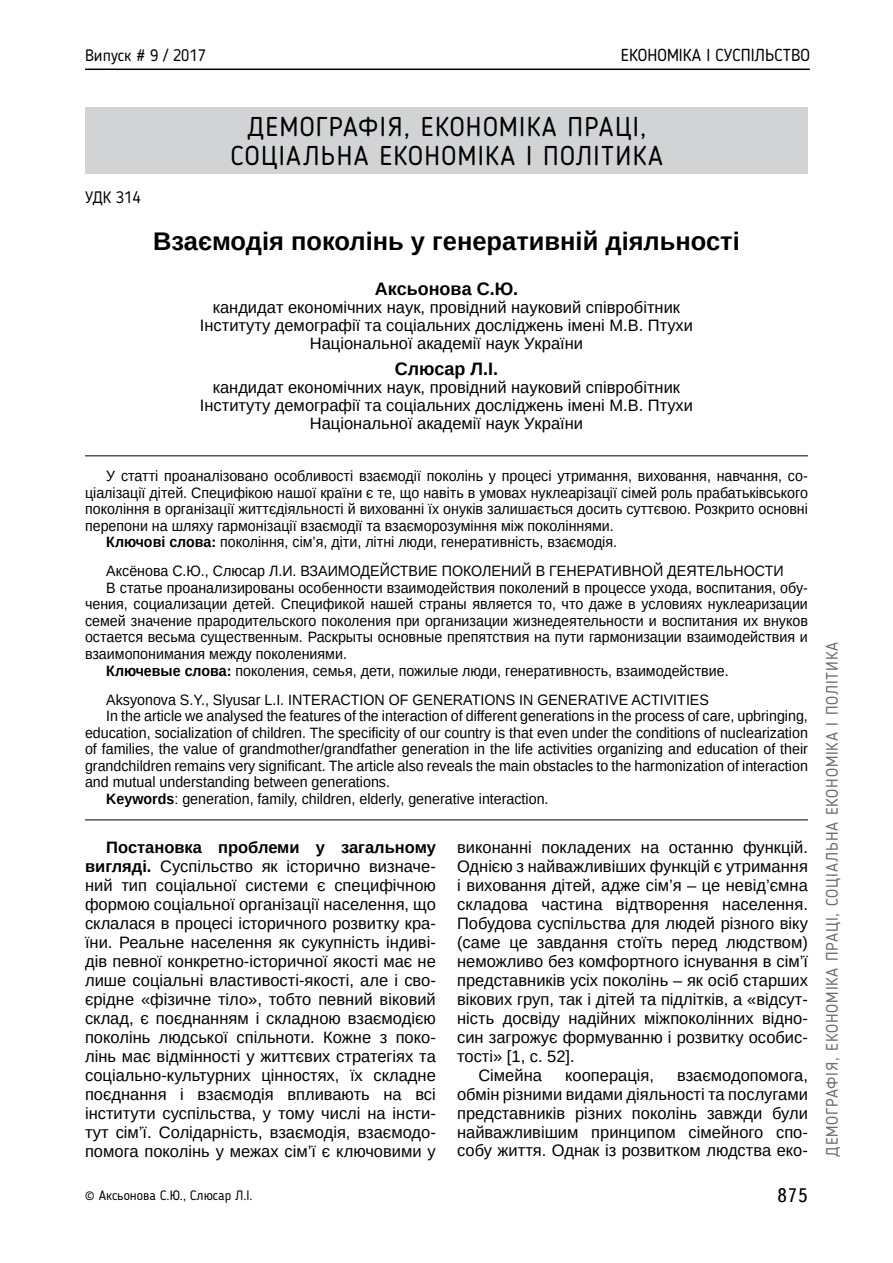
<style>
.page{position:relative;width:893px;height:1263px;background:#fff}
.page>*{position:absolute;margin:0;border:0;box-sizing:border-box;transform-origin:0 0}
.t1{font:27px/28.5px "Blogger Sans";letter-spacing:.05em;color:#000;text-align:center}
.t2{font:700 25.5px "Arimo";color:#000}
.t3{font:19.5px "Ukrainian Text";color:#000}
.t4{font:700 18px "Arimo";color:#000}
.t5{font:17.25px "Blogger Sans";color:#000}
.t6{font:16.5px/18.9px "Arimo";color:#000;text-align:center}
.t7{font:16.5px "Blogger Sans";letter-spacing:.05em;color:#6d6e71}
.t8{font:16.5px "Blogger Sans";color:#000}
.t9{font:15px "Arimo";color:#000;scale:.95 1}
.t10{font:13.5px "Blogger Sans";color:#000}
.s1{font-weight:700}
</style>
<div class="page">
<hr style="left:85px;top:69px;width:725px;height:1px;background:#000">
<div style="left:86px;top:107px;width:722px;height:66px;background:#d1d3d4"></div>
<hr style="left:85px;top:455px;width:723px;height:1px;background:#000">
<hr style="left:85px;top:819px;width:723px;height:1px;background:#000">
<p class="t8" style="left:85px;top:45px;width:122px">Випуск # 9 / 2017</p>
<p class="t5" style="left:621px;top:45px;width:190px">ЕКОНОМІКА І СУСПІЛЬСТВО</p>
<p class="t8" style="left:85px;top:188px;width:57px">УДК З14</p>
<h1 class="t1" style="left:231px;top:113px;width:434px">ДЕМОГРАФІЯ, ЕКОНОМІКА ПРАЦІ,<br>СОЦІАЛЬНА ЕКОНОМІКА І ПОЛІТИКА</h1>
<h2 class="t2" style="left:153px;top:223px;width:588px">Взаємодія поколінь у генеративній діяльності</h2>
<p class="t4" style="left:375px;top:276px;width:145px">Аксьонова С.Ю.</p>
<p class="t6" style="left:200px;top:298px;width:495px;line-height:18px">кандидат економічних наук, провідний науковий співробітник<br>Інституту демографії та соціальних досліджень імені М.В. Птухи<br>Національної академії наук України</p>
<p class="t4" style="left:395px;top:357px;width:105px">Слюсар Л.І.</p>
<p class="t6" style="left:200px;top:379px;width:495px;line-height:18px">кандидат економічних наук, провідний науковий співробітник<br>Інституту демографії та соціальних досліджень імені М.В. Птухи<br>Національної академії наук України</p>
<p class="t9" style="left:106px;top:466px;width:740px">У статті проаналізовано особливості взаємодії поколінь у процесі утримання, виховання, навчання, со-</p>
<p class="t9" style="left:85px;top:483px;width:762px">ціалізації дітей. Специфікою нашої країни є те, що навіть в умовах нуклеарізації сімей роль прабатьківського</p>
<p class="t9" style="left:85px;top:499px;width:762px">покоління в організації життєдіяльності й вихованні їх онуків залишається досить суттєвою. Розкрито основні</p>
<p class="t9" style="left:85px;top:516px;width:558px">перепони на шляху гармонізації взаємодії та взаєморозуміння між поколіннями.</p>
<p class="t9" style="left:106px;top:532px;width:539px"><span class="s1">Ключові слова:</span> покоління, сім’я, діти, літні люди, генеративність, взаємодія.</p>
<p class="t9" style="left:106px;top:562px;width:715px">Аксёнова С.Ю., Слюсар Л.И. ВЗАИМОДЕЙСТВИЕ ПОКОЛЕНИЙ В ГЕНЕРАТИВНОЙ ДЕЯТЕЛЬНОСТИ</p>
<p class="t9" style="left:106px;top:578px;width:740px">В статье проанализированы особенности взаимодействия поколений в процессе ухода, воспитания, обу-</p>
<p class="t9" style="left:85px;top:595px;width:762px">чения, социализации детей. Спецификой нашей страны является то, что даже в условиях нуклеаризации</p>
<p class="t9" style="left:85px;top:611px;width:762px">семей значение прародительского поколения при организации жизнедеятельности и воспитания их внуков</p>
<p class="t9" style="left:85px;top:628px;width:762px">остается весьма существенным. Раскрыты основные препятствия на пути гармонизации взаимодействия и</p>
<p class="t9" style="left:85px;top:644px;width:277px">взаимопонимания между поколениями.</p>
<p class="t9" style="left:106px;top:661px;width:657px"><span class="s1">Ключевые слова:</span> поколения, семья, дети, пожилые люди, генеративность, взаимодействие.</p>
<p class="t9" style="left:106px;top:690px;width:636px">Aksyonova S.Y., Slyusar L.I. INTERACTION OF GENERATIONS IN GENERATIVE ACTIVITIES</p>
<p class="t9" style="left:106px;top:706px;width:740px">In the article we analysed the features of the interaction of different generations in the process of care, upbringing,</p>
<p class="t9" style="left:85px;top:723px;width:762px">education, socialization of children. The specificity of our country is that even under the conditions of nuclearization</p>
<p class="t9" style="left:85px;top:739px;width:762px">of families, the value of grandmother/grandfather generation in the life activities organizing and education of their</p>
<p class="t9" style="left:85px;top:756px;width:762px">grandchildren remains very significant. The article also reveals the main obstacles to the harmonization of interaction</p>
<p class="t9" style="left:85px;top:772px;width:323px">and mutual understanding between generations.</p>
<p class="t9" style="left:106px;top:789px;width:467px"><span class="s1">Keywords</span>: generation, family, children, elderly, generative interaction.</p>
<p class="t6" style="left:85px;top:838px;width:352px;text-align:justify;text-indent:21px"><span class="s1">Постановка проблеми у загальному вигляді.</span> Суспільство як історично визначе&shy;ний тип соціальної системи є специфічною формою соціальної організації населення, що склалася в процесі історичного розвитку кра&shy;їни. Реальне населення як сукупність індиві&shy;дів певної конкретно-історичної якості має не лише соціальні властивості-якості, але і сво&shy;єрідне «фізичне тіло», тобто певний віковий склад, є поєднанням і складною взаємодією поколінь людської спільноти. Кожне з поко&shy;лінь має відмінності у життєвих стратегіях та соціально-культурних цінностях, їх складне поєднання і взаємодія впливають на всі інститути суспільства, у тому числі на інсти&shy;тут сім’ї. Солідарність, взаємодія, взаємодо&shy;помога поколінь у межах сім’ї є ключовими у</p>
<p class="t6" style="left:457px;top:838px;width:352px">виконанні покладених на останню функцій.</p>
<p class="t6" style="left:457px;top:857px;width:352px">Однією з найважливіших функцій є утримання</p>
<p class="t6" style="left:457px;top:876px;width:352px">і виховання дітей, адже сім’я – це невід’ємна</p>
<p class="t6" style="left:457px;top:895px;width:352px">складова частина відтворення населення.</p>
<p class="t6" style="left:457px;top:914px;width:352px">Побудова суспільства для людей різного віку</p>
<p class="t6" style="left:457px;top:933px;width:352px">(саме це завдання стоїть перед людством)</p>
<p class="t6" style="left:457px;top:952px;width:352px">неможливо без комфортного існування в сім’ї</p>
<p class="t6" style="left:457px;top:971px;width:352px">представників усіх поколінь – як осіб старших</p>
<p class="t6" style="left:457px;top:990px;width:352px">вікових груп, так і дітей та підлітків, а «відсут-</p>
<p class="t6" style="left:457px;top:1008px;width:352px">ність досвіду надійних міжпоколінних відно-</p>
<p class="t6" style="left:457px;top:1027px;width:352px">син загрожує формуванню і розвитку особис-</p>
<p class="t6" style="left:457px;top:1046px;width:119px">тості» [1, с. 52].</p>
<p class="t6" style="left:478px;top:1065px;width:65px">Сімейна</p>
<p class="t6" style="left:565px;top:1065px;width:90px">кооперація,</p>
<p class="t6" style="left:457px;top:1065px;width:352px;text-align:justify;text-indent:220px">взаємодопомога, обмін різними видами діяльності та послугами представників різних поколінь завжди були найважливішим принципом сімейного спо&shy;собу життя. Однак із розвитком людства еко-</p>
<p class="t10" style="left:85px;top:1187px;width:169px">© Аксьонова С.Ю., Слюсар Л.І.</p>
<h3 class="t3" style="left:777px;top:1185px;width:32px">875</h3>
<p class="t7" style="left:822px;top:1157px;width:516px;rotate:-90deg">ДЕМОГРАФІЯ, ЕКОНОМІКА ПРАЦІ, СОЦІАЛЬНА ЕКОНОМІКА І ПОЛІТИКА</p>
</div>
